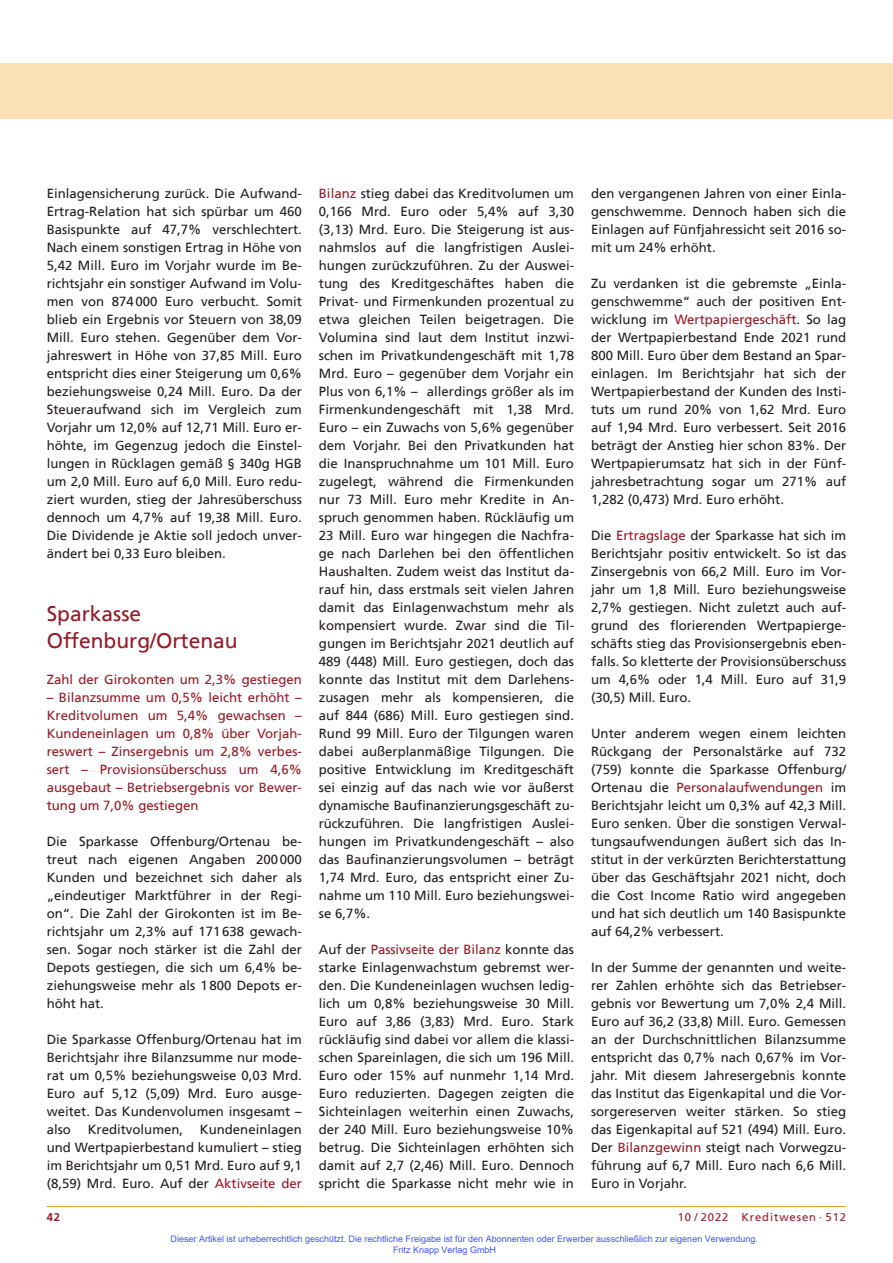
<style>
.page{position:relative;width:893px;height:1263px;background:#fff}
.page>*{position:absolute;margin:0;border:0;box-sizing:border-box;transform-origin:0 0}
.t1{font:21px/27px "Frutiger";color:#981a26}
.t2{font:13.2px/18px "Frutiger";color:#231f20;text-align:justify}
.t3{font:13.2px/18px "Frutiger";color:#981a26;text-align:justify}
.t4{font:11.25px "Frutiger";letter-spacing:.08em;color:#981a26}
.t5{font:700 11.25px "Frutiger";color:#981a26}
.t6{font:9px/10.8px "Arial";color:#4054ff}
.s1{color:#981a26}
</style>
<div class="page">
<hr style="left:47px;top:1206px;width:799px;height:1px;background:#f1a31e">
<div style="left:0;top:64px;width:893px;height:55px;background:#fbdfb5"></div>
<p class="t2" style="left:47px;top:185px;width:257px">Einlagensicherung zurück. Die Aufwand-Ertrag-Relation hat sich spürbar um 460<br>Basispunkte auf 47,7% verschlechtert.<br>Nach einem sonstigen Ertrag in Höhe von 5,42 Mill. Euro im Vorjahr wurde im Be&shy;richtsjahr ein sonstiger Aufwand im Volu&shy;men von 874000 Euro verbucht. Somit blieb ein Ergebnis vor Steuern von 38,09<br>Mill. Euro stehen. Gegenüber dem Vor&shy;jahreswert in Höhe von 37,85 Mill. Euro entspricht dies einer Steigerung um 0,6% beziehungsweise 0,24 Mill. Euro. Da der Steueraufwand sich im Vergleich zum Vorjahr um 12,0% auf 12,71 Mill. Euro er&shy;höhte, im Gegenzug jedoch die Einstel&shy;lungen in Rücklagen gemäß § 340g HGB um 2,0 Mill. Euro auf 6,0 Mill. Euro redu&shy;ziert wurden, stieg der Jahresüberschuss dennoch um 4,7% auf 19,38 Mill. Euro.<br>Die Dividende je Aktie soll jedoch unver&shy;ändert bei 0,33 Euro bleiben.</p>
<h1 class="t1" style="left:47px;top:601px;width:193px">Sparkasse<br>Offenburg/Ortenau</h1>
<p class="t3" style="left:47px;top:671px;width:257px">Zahl der Girokonten um 2,3% gestiegen</p>
<p class="t3" style="left:47px;top:689px;width:257px">– Bilanzsumme um 0,5% leicht erhöht – Kreditvolumen um 5,4% gewachsen – Kundeneinlagen um 0,8% über Vorjah&shy;reswert – Zinsergebnis um 2,8% verbes&shy;sert – Provisionsüberschuss um 4,6% ausgebaut – Betriebsergebnis vor Bewer&shy;tung um 7,0% gestiegen</p>
<p class="t2" style="left:47px;top:833px;width:257px">Die Sparkasse Offenburg/Ortenau be&shy;treut nach eigenen Angaben 200000<br>Kunden und bezeichnet sich daher als „eindeutiger Marktführer in der Regi&shy;on“. Die Zahl der Girokonten ist im Be&shy;richtsjahr um 2,3% auf 171638 gewach&shy;sen. Sogar noch stärker ist die Zahl der Depots gestiegen, die sich um 6,4% be&shy;ziehungsweise mehr als 1800 Depots er&shy;höht hat.</p>
<p class="t2" style="left:47px;top:1031px;width:257px">Die Sparkasse Offenburg/Ortenau hat im Berichtsjahr ihre Bilanzsumme nur mode&shy;rat um 0,5% beziehungsweise 0,03 Mrd.<br>Euro auf 5,12 (5,09) Mrd. Euro ausge&shy;weitet. Das Kundenvolumen insgesamt – also</p>
<p class="t2" style="left:47px;top:1121px;width:257px;text-indent:153px">Kundeneinlagen und Wertpapierbestand kumuliert – stieg im Berichtsjahr um 0,51 Mrd. Euro auf 9,1 (8,59) Mrd. Euro. Auf der <span class="s1">Aktivseite der</span></p>
<p class="t2" style="left:88px;top:1121px;width:97px">Kreditvolumen,</p>
<p class="t2" style="left:319px;top:185px;width:257px"><span class="s1">Bilanz</span> stieg dabei das Kreditvolumen um 0,166 Mrd. Euro oder 5,4% auf 3,30 (3,13) Mrd. Euro. Die Steigerung ist aus&shy;nahmslos auf die langfristigen Auslei&shy;hungen zurückzuführen. Zu der Auswei&shy;tung des Kreditgeschäftes haben die Privat- und Firmenkunden prozentual zu etwa gleichen Teilen beigetragen. Die Volumina sind laut dem Institut inzwi&shy;schen im Privatkundengeschäft mit 1,78<br>Mrd. Euro – gegenüber dem Vorjahr ein Plus von 6,1% – allerdings größer als im Firmenkundengeschäft mit 1,38 Mrd.<br>Euro – ein Zuwachs von 5,6% gegenüber dem Vorjahr. Bei den Privatkunden hat die Inanspruchnahme um 101 Mill. Euro zugelegt, während die Firmenkunden nur 73 Mill. Euro mehr Kredite in An&shy;spruch genommen haben. Rückläufig um 23 Mill. Euro war hingegen die Nachfra&shy;ge nach Darlehen bei den öffentlichen Haushalten. Zudem weist das Institut da&shy;rauf hin, dass erstmals seit vielen Jahren damit das Einlagenwachstum mehr als kompensiert wurde. Zwar sind die Til&shy;gungen im Berichtsjahr 2021 deutlich auf 489 (448) Mill. Euro gestiegen, doch das konnte das Institut mit dem Darlehens&shy;zusagen mehr als kompensieren, die auf 844 (686) Mill. Euro gestiegen sind.<br>Rund 99 Mill. Euro der Tilgungen waren dabei außerplanmäßige Tilgungen. Die positive Entwicklung im Kreditgeschäft sei einzig auf das nach wie vor äußerst dynamische Baufinanzierungsgeschäft zu&shy;rückzuführen. Die langfristigen Auslei&shy;hungen im Privatkundengeschäft – also das Baufinanzierungsvolumen – beträgt 1,74 Mrd. Euro, das entspricht einer Zu&shy;nahme um 110 Mill. Euro beziehungswei&shy;se 6,7%.</p>
<p class="t2" style="left:319px;top:941px;width:257px">Auf der <span class="s1">Passivseite der Bilanz</span> konnte das starke Einlagenwachstum gebremst wer&shy;den. Die Kundeneinlagen wuchsen ledig&shy;lich um 0,8% beziehungsweise 30 Mill.<br>Euro auf 3,86 (3,83) Mrd. Euro. Stark rückläufig sind dabei vor allem die klassi&shy;schen Spareinlagen, die sich um 196 Mill.<br>Euro oder 15% auf nunmehr 1,14 Mrd.<br>Euro reduzierten. Dagegen zeigten die Sichteinlagen weiterhin einen Zuwachs, der 240 Mill. Euro beziehungsweise 10% betrug. Die Sichteinlagen erhöhten sich damit auf 2,7 (2,46) Mill. Euro. Dennoch spricht die Sparkasse nicht mehr wie in</p>
<p class="t2" style="left:591px;top:185px;width:257px">den vergangenen Jahren von einer Einla&shy;genschwemme. Dennoch haben sich die Einlagen auf Fünfjahressicht seit 2016 so&shy;mit um 24% erhöht.</p>
<p class="t2" style="left:591px;top:275px;width:257px">Zu verdanken ist die gebremste „Einla&shy;genschwemme“ auch der positiven Ent&shy;wicklung im <span class="s1">Wertpapiergeschäft</span>. So lag der Wertpapierbestand Ende 2021 rund 800 Mill. Euro über dem Bestand an Spar&shy;einlagen. Im Berichtsjahr hat sich der Wertpapierbestand der Kunden des Insti&shy;tuts um rund 20% von 1,62 Mrd. Euro auf 1,94 Mrd. Euro verbessert. Seit 2016 beträgt der Anstieg hier schon 83%. Der Wertpapierumsatz hat sich in der Fünf&shy;jahresbetrachtung sogar um 271% auf 1,282 (0,473) Mrd. Euro erhöht.</p>
<p class="t2" style="left:591px;top:527px;width:257px">Die <span class="s1">Ertragslage</span> der Sparkasse hat sich im Berichtsjahr positiv entwickelt. So ist das Zinsergebnis von 66,2 Mill. Euro im Vor&shy;jahr um 1,8 Mill. Euro beziehungsweise 2,7% gestiegen. Nicht zuletzt auch auf&shy;grund des florierenden Wertpapierge&shy;schäfts stieg das Provisionsergebnis eben&shy;falls. So kletterte der Provisionsüberschuss um 4,6% oder 1,4 Mill. Euro auf 31,9 (30,5) Mill. Euro.</p>
<p class="t2" style="left:591px;top:725px;width:257px">Unter anderem wegen einem leichten Rückgang der Personalstärke auf 732 (759) konnte die Sparkasse Offenburg/ Ortenau die <span class="s1">Personalaufwendungen</span> im Berichtsjahr leicht um 0,3% auf 42,3 Mill.<br>Euro senken. Über die sonstigen Verwal&shy;tungsaufwendungen äußert sich das In&shy;stitut in der verkürzten Berichterstattung über das Geschäftsjahr 2021 nicht, doch die Cost Income Ratio wird angegeben und hat sich deutlich um 140 Basispunkte auf 64,2% verbessert.</p>
<p class="t2" style="left:591px;top:959px;width:257px">In der Summe der genannten und weite&shy;rer Zahlen erhöhte sich das Betriebser&shy;gebnis vor Bewertung um 7,0% 2,4 Mill.<br>Euro auf 36,2 (33,8) Mill. Euro. Gemessen an der Durchschnittlichen Bilanzsumme entspricht das 0,7% nach 0,67% im Vor&shy;jahr. Mit diesem Jahresergebnis konnte das Institut das Eigenkapital und die Vor&shy;sorgereserven weiter stärken. So stieg das Eigenkapital auf 521 (494) Mill. Euro.<br>Der <span class="s1">Bilanzgewinn</span> steigt nach Vorwegzu&shy;führung auf 6,7 Mill. Euro nach 6,6 Mill.<br>Euro in Vorjahr.</p>
<p class="t5" style="left:47px;top:1211px;width:15px">42</p>
<p class="t4" style="left:678px;top:1211px;width:170px">10 / 2022 Kreditwesen · 512</p>
<p class="t6" style="left:393px;top:1233px;width:366px;text-indent:-223px">Dieser Artikel ist urheberrechtlich geschützt. Die rechtliche Freigabe ist für den Abonnenten oder Erwerber ausschließlich zur eigenen Verwendung.<br>Fritz Knapp Verlag GmbH</p>
</div>
